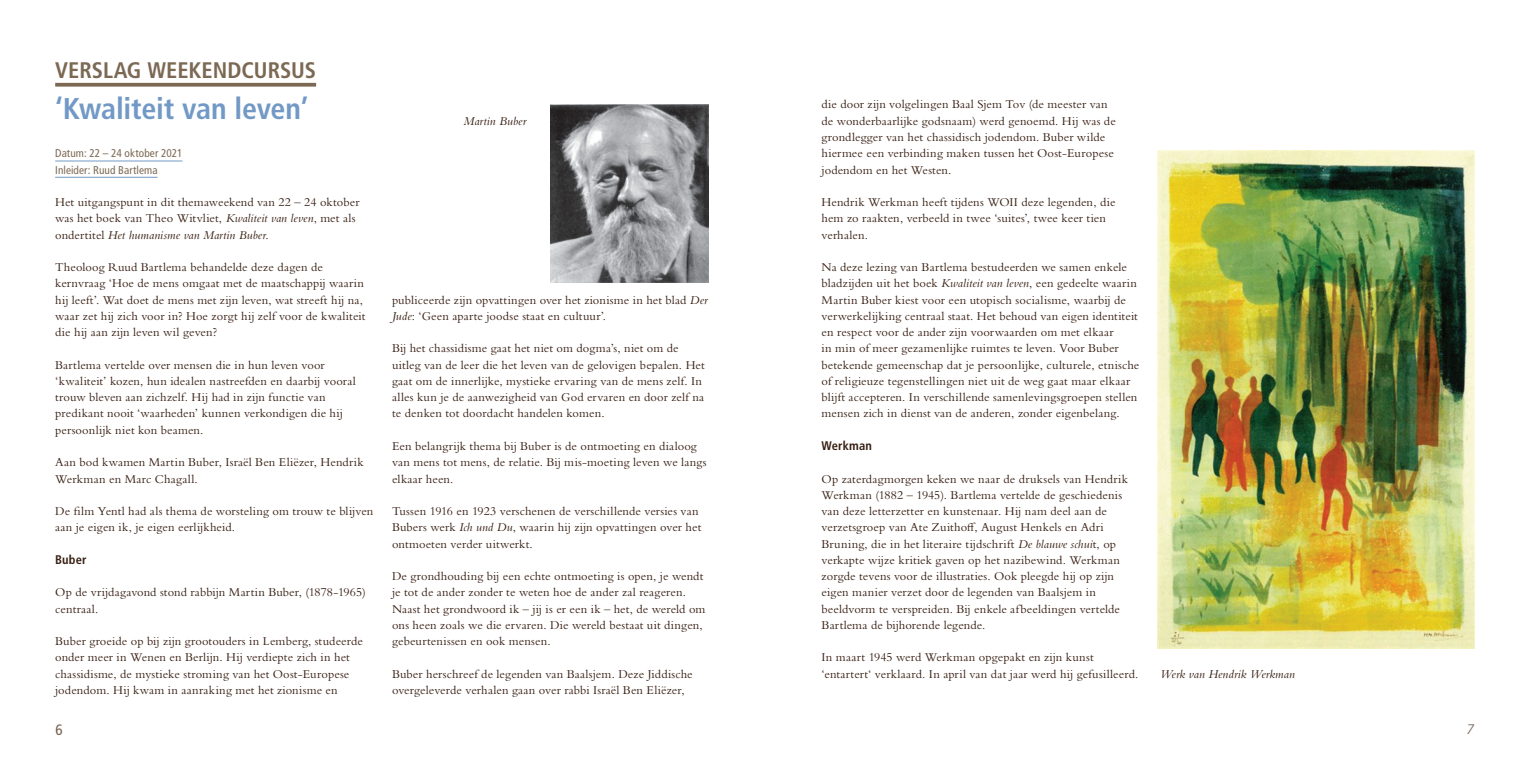
<style>
.page{position:relative;width:1531px;height:766px;background:#fff}
.page>*{position:absolute;margin:0;border:0;box-sizing:border-box;transform-origin:0 0}
.t1{font:700 condensed 30px "Frutiger LT Std";letter-spacing:-.01em;color:#7299c6}
.t2{font:700 condensed 22.5px "Frutiger LT Std";color:#7c6954}
.t3{font:condensed 15px "Frutiger LT Std";color:#766053}
.t4{font:italic 300 13.75px "Frutiger LT Std";color:#766053}
.t5{font:12.5px/16.2px "Bembo Std";letter-spacing:.01em;color:#371e12}
.t6{font:italic 12.5px "Bembo Std";letter-spacing:.01em;color:#371e12}
.t7{font:700 condensed 12.5px "Frutiger LT Std";letter-spacing:.01em;color:#371e12}
.t8{font:condensed 11.25px/16.2px "Frutiger LT Std";letter-spacing:.005em;color:#7c6954}
.s1{font-style:italic}
</style>
<div class="page">
<hr style="left:55px;top:161px;width:127px;height:1px;background:#7299c6">
<hr style="left:55px;top:177px;width:103px;height:1px;background:#7299c6">
<svg style="left:55px;top:83px;width:261px;height:4px"></svg>
<img style="left:550px;top:105px;width:158px;height:177px">
<img style="left:1157px;top:151px;width:317px;height:497px">
<h2 class="t2" style="left:55px;top:57px;width:262px">VERSLAG WEEKENDCURSUS</h2>
<h1 class="t1" style="left:55px;top:91px;width:255px">‘Kwaliteit van leven’</h1>
<p class="t8" style="left:55px;top:145px;width:129px">Datum: 22 – 24 oktober 2021<br>Inleider: Ruud Bartlema</p>
<p class="t5" style="left:55px;top:194px;width:306px">Het uitgangspunt in dit themaweekend van 22 – 24 oktober was het boek van Theo Witvliet, <span class="s1">Kwaliteit van leven</span>, met als ondertitel <span class="s1">Het humanisme van Martin Buber</span>.</p>
<p class="t5" style="left:55px;top:259px;width:312px">Theoloog Ruud Bartlema behandelde deze dagen de kernvraag ‘Hoe de mens omgaat met de maatschappij waarin hij leeft’. Wat doet de mens met zijn leven, wat streeft hij na, waar zet hij zich voor in? Hoe zorgt hij zelf voor de kwaliteit die hij aan zijn leven wil geven?</p>
<p class="t5" style="left:55px;top:356px;width:302px">Bartlema vertelde over mensen die in hun leven voor ‘kwaliteit’ kozen, hun idealen nastreefden en daarbij vooral trouw bleven aan zichzelf. Hij had in zijn functie van predikant nooit ‘waarheden’ kunnen verkondigen die hij persoonlijk niet kon beamen.</p>
<p class="t5" style="left:55px;top:454px;width:310px">Aan bod kwamen Martin Buber, Israël Ben Eliëzer, Hendrik<br>Werkman en Marc Chagall.</p>
<p class="t5" style="left:55px;top:502px;width:320px">De film Yentl had als thema de worsteling om trouw te blijven aan je eigen ik, je eigen eerlijkheid.</p>
<p class="t7" style="left:55px;top:552px;width:33px">Buber</p>
<p class="t5" style="left:55px;top:584px;width:312px">Op de vrijdagavond stond rabbijn Martin Buber, (1878-1965) centraal.</p>
<p class="t5" style="left:55px;top:632px;width:309px">Buber groeide op bij zijn grootouders in Lemberg, studeerde onder meer in Wenen en Berlijn. Hij verdiepte zich in het chassidisme, de mystieke stroming van het Oost-Europese jodendom. Hij kwam in aanraking met het zionisme en</p>
<p class="t6" style="left:464px;top:113px;width:64px">Martin Buber</p>
<p class="t5" style="left:392px;top:291px;width:317px">publiceerde zijn opvattingen over het zionisme in het blad <span class="s1">Der<br>Jude</span>: ‘Geen aparte joodse staat en cultuur’.</p>
<p class="t5" style="left:392px;top:340px;width:314px">Bij het chassidisme gaat het niet om dogma’s, niet om de uitleg van de leer die het leven van de gelovigen bepalen. Het gaat om de innerlijke, mystieke ervaring van de mens zelf. In alles kun je de aanwezigheid van God ervaren en door zelf na te denken tot doordacht handelen komen.</p>
<p class="t5" style="left:392px;top:437px;width:316px">Een belangrijk thema bij Buber is de ontmoeting en dialoog van mens tot mens, de relatie. Bij mis-moeting leven we langs elkaar heen.</p>
<p class="t5" style="left:392px;top:502px;width:311px">Tussen 1916 en 1923 verschenen de verschillende versies van<br>Bubers werk <span class="s1">Ich und Du</span>, waarin hij zijn opvattingen over het ontmoeten verder uitwerkt.</p>
<p class="t5" style="left:392px;top:567px;width:315px">De grondhouding bij een echte ontmoeting is open, je wendt je tot de ander zonder te weten hoe de ander zal reageren.<br>Naast het grondwoord ik – jij is er een ik – het, de wereld om ons heen zoals we die ervaren. Die wereld bestaat uit dingen, gebeurtenissen en ook mensen.</p>
<p class="t5" style="left:392px;top:665px;width:302px">Buber herschreef de legenden van Baalsjem. Deze Jiddische overgeleverde verhalen gaan over rabbi Israël Ben Eliëzer,</p>
<p class="t5" style="left:821px;top:96px;width:296px">die door zijn volgelingen Baal Sjem Tov (de meester van de wonderbaarlijke godsnaam) werd genoemd. Hij was de grondlegger van het chassidisch jodendom. Buber wilde hiermee een verbinding maken tussen het Oost-Europese jodendom en het Westen.</p>
<p class="t5" style="left:821px;top:194px;width:295px">Hendrik Werkman heeft tijdens WOII deze legenden, die hem zo raakten, verbeeld in twee ‘suites’, twee keer tien verhalen.</p>
<p class="t5" style="left:821px;top:259px;width:319px">Na deze lezing van Bartlema bestudeerden we samen enkele bladzijden uit het boek <span class="s1">Kwaliteit van leven</span>, een gedeelte waarin Martin Buber kiest voor een utopisch socialisme, waarbij de verwerkelijking centraal staat. Het behoud van eigen identiteit en respect voor de ander zijn voorwaarden om met elkaar<br>in min of meer gezamenlijke ruimtes te leven. Voor Buber betekende gemeenschap dat je persoonlijke, culturele, etnische of religieuze tegenstellingen niet uit de weg gaat maar elkaar blijft accepteren. In verschillende samenlevingsgroepen stellen mensen zich in dienst van de anderen, zonder eigenbelang.</p>
<p class="t7" style="left:821px;top:438px;width:52px">Werkman</p>
<p class="t5" style="left:821px;top:470px;width:308px">Op zaterdagmorgen keken we naar de druksels van Hendrik Werkman (1882 – 1945). Bartlema vertelde de geschiedenis van deze letterzetter en kunstenaar. Hij nam deel aan de verzetsgroep van Ate Zuithoff, August Henkels en Adri Bruning, die in het literaire tijdschrift <span class="s1">De blauwe schui</span>t, op verkapte wijze kritiek gaven op het nazibewind. Werkman zorgde tevens voor de illustraties. Ook pleegde hij op zijn eigen manier verzet door de legenden van Baalsjem in beeldvorm te verspreiden. Bij enkele afbeeldingen vertelde Bartlema de bijhorende legende.</p>
<p class="t5" style="left:821px;top:649px;width:318px">In maart 1945 werd Werkman opgepakt en zijn kunst ‘entartert‘ verklaard. In april van dat jaar werd hij gefusilleerd.</p>
<p class="t6" style="left:1160px;top:666px;width:136px">Werk van Hendrik Werkman</p>
<p class="t3" style="left:56px;top:720px;width:9px">6</p>
<p class="t4" style="left:1466px;top:721px;width:9px">7</p>
</div>
